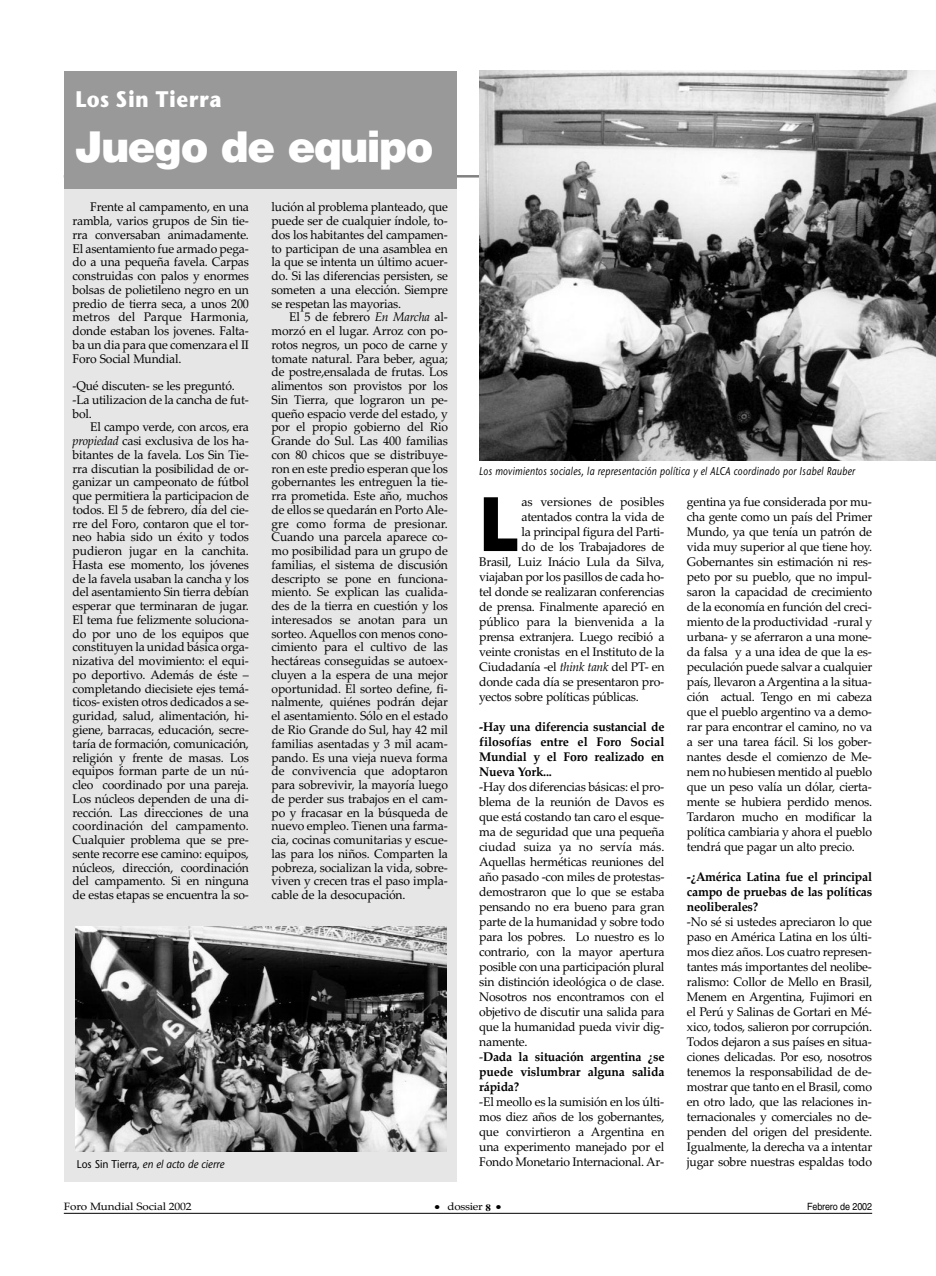
<style>
.page{position:relative;width:936px;height:1276px;background:#fff}
.page>*{position:absolute;margin:0;border:0;box-sizing:border-box;transform-origin:0 0}
.t1{font:900 74.62px "Helvetica LT Std";color:#000;scale:.8 1}
.t2{font:900 42.5px "Helvetica LT Std";letter-spacing:-.035em;color:#fff}
.t3{font:22.5px "Stone Sans ITCTT Bold";letter-spacing:.02em;color:#fff;scale:.9 1}
.t4{font:12.5px/13.8px "Palatino Linotype";letter-spacing:-.02em;color:#000;text-align:justify}
.t5{font:700 12.5px/15px "Palatino Linotype";letter-spacing:-.02em;color:#000;text-align:justify}
.t6{font:12.5px "Palatino Linotype";color:#000}
.t7{font:italic 11.25px "Stone Sans ITCTT Medium";letter-spacing:.025em;color:#000;scale:.8 1}
.t8{font:italic 11.25px "Stone Sans ITCTT Medium";color:#000;scale:.9 1}
.t9{font:10.62px "Palatino Linotype";letter-spacing:-.015em;color:#000;scale:1.1 1}
.t10{font:10px "Helvetica LT Std";letter-spacing:-.015em;color:#000;scale:.9 1}
.s1{font-style:italic}
.s2{font-style:normal}
.s3{font-weight:700}
</style>
<div class="page">
<hr style="left:64px;top:1213px;width:808px;height:1px;background:#000">
<hr style="left:64px;top:175px;width:871px;height:3px;background:#808080">
<div style="left:64px;top:71px;width:392px;height:1110px;background:#e6e6e6"></div>
<div style="left:64px;top:71px;width:392px;height:117px;background:#999"></div>
<img style="left:479px;top:71px;width:456px;height:389px">
<img style="left:75px;top:926px;width:371px;height:225px">
<h3 class="t3" style="left:75px;top:85px;width:164px">Los Sin Tierra</h3>
<h2 class="t2" style="left:75px;top:132px;width:360px">Juego de equipo</h2>
<p class="t4" style="left:73px;top:200px;width:178px;text-indent:18px">Frente al campamento, en una rambla, varios grupos de Sin tie&shy;rra conversaban animadamente.<br>El asentamiento fue armado pega&shy;do a una pequeña favela. Carpas construidas con palos y enormes bolsas de polietileno negro en un predio de tierra seca, a unos 200 metros del Parque Harmonia, donde estaban los jovenes. Falta&shy;ba un dia para que comenzara el II Foro Social Mundial.</p>
<p class="t4" style="left:73px;top:379px;width:178px;text-align:left">-Qué discuten- se les preguntó. -La utilizacion de la cancha de fut&shy;bol.</p>
<p class="t4" style="left:73px;top:420px;width:178px;text-indent:18px">El campo verde, con arcos, era <span class="s1">propiedad</span> casi exclusiva de los ha&shy;bitantes de la favela. Los Sin Tie&shy;rra discutian la posibilidad de or&shy;ganizar un campeonato de fútbol que permitiera la participacion de todos. El 5 de febrero, día del cie&shy;rre del Foro, contaron que el tor&shy;neo habia sido un éxito y todos pudieron jugar en la canchita.<br>Hasta ese momento, los jóvenes de la favela usaban la cancha y los del asentamiento Sin tierra debían esperar que terminaran de jugar.<br>El tema fue felizmente soluciona&shy;do por uno de los equipos que constituyen la unidad básica orga&shy;nizativa del movimiento: el equi&shy;po deportivo. Además de éste – completando diecisiete ejes temá&shy;ticos- existen otros dedicados a se&shy;guridad, salud, alimentación, hi&shy;giene, barracas, educación, secre&shy;taría de formación, comunicación, religión y frente de masas. Los equipos forman parte de un nú&shy;cleo coordinado por una pareja.<br>Los núcleos dependen de una di&shy;rección. Las direcciones de una coordinación del campamento.<br>Cualquier problema que se pre&shy;sente recorre ese camino: equipos, núcleos, dirección, coordinación del campamento. Si en ninguna de estas etapas se encuentra la so-</p>
<p class="t4" style="left:271px;top:200px;width:178px">lución al problema planteado, que puede ser de cualquier índole, to&shy;dos los habitantes del campamen&shy;to participan de una asamblea en la que se intenta un último acuer&shy;do. Si las diferencias persisten, se someten a una elección. Siempre se respetan las mayorias.</p>
<p class="t4" style="left:271px;top:310px;width:178px;text-indent:18px">El 5 de febrero <span class="s1">En Marcha</span> al&shy;morzó en el lugar. Arroz con po&shy;rotos negros, un poco de carne y tomate natural. Para beber, agua; de postre,ensalada de frutas. Los alimentos son provistos por los Sin Tierra, que lograron un pe&shy;queño espacio verde del estado, y por el propio gobierno del Rio Grande do Sul. Las 400 familias con 80 chicos que se distribuye&shy;ron en este predio esperan que los gobernantes les entreguen la tie&shy;rra prometida. Este año, muchos de ellos se quedarán en Porto Ale&shy;gre como forma de presionar.<br>Cuando una parcela aparece co&shy;mo posibilidad para un grupo de familias, el sistema de discusión descripto se pone en funciona&shy;miento. Se explican las cualida&shy;des de la tierra en cuestión y los interesados se anotan para un sorteo. Aquellos con menos cono&shy;cimiento para el cultivo de las hectáreas conseguidas se autoex&shy;cluyen a la espera de una mejor oportunidad. El sorteo define, fi&shy;nalmente, quiénes podrán dejar el asentamiento. Sólo en el estado de Rio Grande do Sul, hay 42 mil familias asentadas y 3 mil acam&shy;pando. Es una vieja nueva forma de convivencia que adoptaron para sobrevivir, la mayoría luego de perder sus trabajos en el cam&shy;po y fracasar en la búsqueda de nuevo empleo. Tienen una farma&shy;cia, cocinas comunitarias y escue&shy;las para los niños. Comparten la pobreza, socializan la vida, sobre&shy;viven y crecen tras el paso impla&shy;cable de la desocupación.</p>
<p class="t8" style="left:77px;top:1157px;width:166px"><span class="s2">Los Sin Tierra</span>, en el acto de cierre</p>
<p class="t7" style="left:479px;top:465px;width:471px">Los movimientos sociales, la representación política y el ALCA coordinado por Isabel Rauber</p>
<h1 class="t1" style="left:479px;top:497px;width:51px">L</h1>
<p class="t6" style="left:521px;top:494px;width:144px">as versiones de posibles</p>
<p class="t4" style="left:521px;top:510px;width:144px">atentados contra la vida de</p>
<p class="t4" style="left:521px;top:525px;width:144px">la principal figura del Parti-</p>
<p class="t4" style="left:521px;top:540px;width:144px">do de los Trabajadores de</p>
<p class="t4" style="left:479px;top:555px;width:187px">Brasil, Luiz Inácio Lula da Silva,</p>
<p class="t4" style="left:479px;top:570px;width:186px">viajaban por los pasillos de cada ho-</p>
<p class="t4" style="left:479px;top:585px;width:187px">tel donde se realizaran conferencias</p>
<p class="t4" style="left:479px;top:600px;width:187px">de prensa. Finalmente apareció en</p>
<p class="t4" style="left:479px;top:615px;width:187px">público para la bienvenida a la</p>
<p class="t4" style="left:479px;top:630px;width:187px">prensa extranjera. Luego recibió a</p>
<p class="t4" style="left:479px;top:645px;width:187px">veinte cronistas en el Instituto de la</p>
<p class="t4" style="left:479px;top:660px;width:187px">Ciudadanía -el <span class="s1">think tank</span> del PT- en</p>
<p class="t4" style="left:479px;top:675px;width:186px">donde cada día se presentaron pro-</p>
<p class="t4" style="left:479px;top:690px;width:161px">yectos sobre políticas públicas.</p>
<p class="t5" style="left:479px;top:719px;width:187px">-Hay una diferencia sustancial de filosofías entre el Foro Social Mundial y el Foro realizado en Nueva York...</p>
<p class="t4" style="left:479px;top:779px;width:187px;line-height:15px;text-align:left">-Hay dos diferencias básicas: el pro&shy;blema de la reunión de Davos es que está costando tan caro el esque&shy;ma de seguridad que una pequeña ciudad suiza ya no servía más.<br>Aquellas herméticas reuniones del año pasado -con miles de protestas&shy;demostraron que lo que se estaba pensando no era bueno para gran parte de la humanidad y sobre todo para los pobres. Lo nuestro es lo contrario, con la mayor apertura posible con una participación plural sin distinción ideológica o de clase.<br>Nosotros nos encontramos con el objetivo de discutir una salida para que la humanidad pueda vivir dig&shy;namente.<br>-<span class="s3">Dada la situación argentina ¿se puede vislumbrar alguna salida rápida?</span></p>
<p class="t4" style="left:479px;top:1094px;width:187px;line-height:15px">-El meollo es la sumisión en los últi&shy;mos diez años de los gobernantes, que convirtieron a Argentina en una experimento manejado por el Fondo Monetario Internacional. Ar-</p>
<p class="t4" style="left:687px;top:494px;width:187px;line-height:15px">gentina ya fue considerada por mu&shy;cha gente como un país del Primer Mundo, ya que tenía un patrón de vida muy superior al que tiene hoy.<br>Gobernantes sin estimación ni res&shy;peto por su pueblo, que no impul&shy;saron la capacidad de crecimiento de la economía en función del creci&shy;miento de la productividad -rural y urbana- y se aferraron a una mone&shy;da falsa y a una idea de que la es&shy;peculación puede salvar a cualquier país, llevaron a Argentina a la situa&shy;ción actual. Tengo en mi cabeza que el pueblo argentino va a demo&shy;rar para encontrar el camino, no va a ser una tarea fácil. Si los gober&shy;nantes desde el comienzo de Me&shy;nem no hubiesen mentido al pueblo que un peso valía un dólar, cierta&shy;mente se hubiera perdido menos.<br>Tardaron mucho en modificar la política cambiaria y ahora el pueblo tendrá que pagar un alto precio.</p>
<p class="t5" style="left:687px;top:869px;width:187px">-¿América Latina fue el principal campo de pruebas de las políticas neoliberales?</p>
<p class="t4" style="left:687px;top:914px;width:187px;line-height:15px">-No sé si ustedes apreciaron lo que paso en América Latina en los últi&shy;mos diez años. Los cuatro represen&shy;tantes más importantes del neolibe&shy;ralismo: Collor de Mello en Brasil, Menem en Argentina, Fujimori en el Perú y Salinas de Gortari en Mé&shy;xico, todos, salieron por corrupción.<br>Todos dejaron a sus países en situa&shy;ciones delicadas. Por eso, nosotros tenemos la responsabilidad de de&shy;mostrar que tanto en el Brasil, como en otro lado, que las relaciones in&shy;ternacionales y comerciales no de&shy;penden del origen del presidente.<br>Igualmente, la derecha va a intentar jugar sobre nuestras espaldas todo</p>
<p class="t9" style="left:64px;top:1200px;width:118px">Foro Mundial Social 2002</p>
<p class="t9" style="left:435px;top:1200px;width:62px">● dossier <sub>8</sub> ●</p>
<p class="t10" style="left:807px;top:1202px;width:74px">Febrero de 2002</p>
</div>
